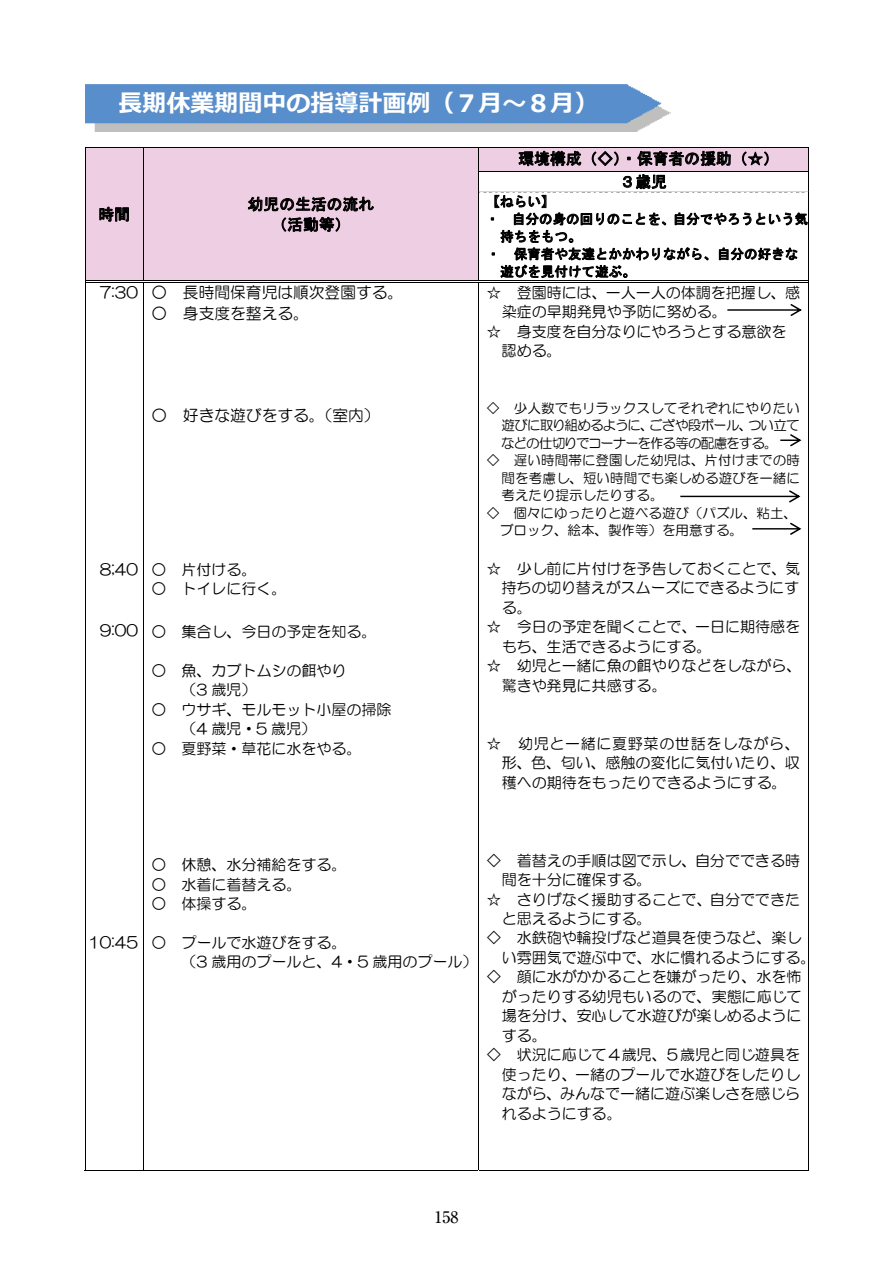
<style>
.page{position:relative;width:893px;height:1263px;background:#fff}
.page>*{position:absolute;margin:0;border:0;box-sizing:border-box;transform-origin:0 0}
.t1{font:700 24px "Meiryo";color:#fff}
.t2{font:500 15.9px "Ryumin Pro";color:#000}
.t3{font:15.75px "HG Maru Gothic MPRO";color:#000}
.t4{font:15.75px/20.4px "MS Gothic";letter-spacing:.005em;color:#000;text-align:center}
.t5{font:15px/19.5px "HG Maru Gothic MPRO";color:#000}
.t6{font:13.5px "HG Maru Gothic MPRO";color:#000}
.t7{font:13.5px "MS Gothic";letter-spacing:.005em;color:#000}
.t8{font:13.5px "HG Maru Gothic MPRO";letter-spacing:-.055em;color:#000}
.t9{font:13.5px "HG Maru Gothic MPRO";letter-spacing:-.07em;color:#000}
</style>
<div class="page">
<div style="left:85px;top:148px;width:58px;height:132px;background:#eecee2"></div>
<svg style="left:100px;top:207px;width:29px;height:14px"></svg>
<div style="left:144px;top:148px;width:334px;height:132px;background:#eecee2"></div>
<svg style="left:248px;top:197px;width:126px;height:35px"></svg>
<div style="left:479px;top:148px;width:329px;height:23px;background:#eecee2"></div>
<hr style="left:85px;top:148px;width:723px;height:1px;background:#000">
<hr style="left:478px;top:171px;width:330px;height:1px;background:#000">
<svg style="left:85px;top:149px;width:1px;height:44px"></svg>
<svg style="left:143px;top:149px;width:1px;height:44px"></svg>
<svg style="left:478px;top:149px;width:1px;height:44px"></svg>
<hr style="left:85px;top:193px;width:1px;height:87px;background:#000">
<hr style="left:143px;top:193px;width:1px;height:87px;background:#000">
<hr style="left:478px;top:193px;width:1px;height:87px;background:#000">
<hr style="left:85px;top:280px;width:58px;height:1px;background:#000">
<hr style="left:85px;top:282px;width:58px;height:1px;background:#000">
<hr style="left:145px;top:280px;width:333px;height:1px;background:#000">
<hr style="left:145px;top:282px;width:333px;height:1px;background:#000">
<hr style="left:480px;top:280px;width:328px;height:1px;background:#000">
<hr style="left:480px;top:282px;width:328px;height:1px;background:#000">
<svg style="left:491px;top:148px;width:318px;height:135px"></svg>
<hr style="left:85px;top:283px;width:1px;height:887px;background:#000">
<hr style="left:85px;top:1170px;width:58px;height:1px;background:#000">
<hr style="left:143px;top:283px;width:1px;height:887px;background:#000">
<hr style="left:144px;top:1170px;width:334px;height:1px;background:#000">
<hr style="left:478px;top:283px;width:1px;height:887px;background:#000">
<hr style="left:479px;top:1170px;width:329px;height:1px;background:#000">
<hr style="left:808px;top:283px;width:1px;height:887px;background:#000">
<img style="left:85px;top:84px;width:585px;height:48px">
<svg style="left:727px;top:304px;width:75px;height:12px"></svg>
<svg style="left:780px;top:434px;width:21px;height:12px"></svg>
<svg style="left:680px;top:490px;width:120px;height:12px"></svg>
<svg style="left:752px;top:523px;width:49px;height:12px"></svg>
<h1 class="t1" style="left:118px;top:87px;width:482px">長期休業期間中の指導計画例（７月～８月）</h1>
<p class="t4" style="left:98px;top:204px;width:33px">時間</p>
<p class="t4" style="left:248px;top:194px;width:128px">幼児の生活の流れ（活動等）</p>
<p class="t3" style="left:100px;top:285px;width:40px">7:30</p>
<p class="t3" style="left:151px;top:285px;width:253px">○ 長時間保育児は順次登園する。</p>
<p class="t3" style="left:151px;top:305px;width:159px">○ 身支度を整える。</p>
<p class="t3" style="left:151px;top:407px;width:230px">○ 好きな遊びをする。（室内）</p>
<p class="t3" style="left:100px;top:561px;width:40px">8;40</p>
<p class="t3" style="left:100px;top:622px;width:40px">9:00</p>
<p class="t5" style="left:151px;top:559px;width:107px">○ 片付ける。</p>
<p class="t5" style="left:151px;top:579px;width:137px">○ トイレに行く。</p>
<p class="t5" style="left:151px;top:622px;width:227px">○ 集合し、今日の予定を知る。</p>
<p class="t5" style="left:181px;top:660px;width:167px;text-indent:-30px">○ 魚、カブトムシの餌やり（3 歳児）</p>
<p class="t5" style="left:181px;top:699px;width:212px;text-indent:-30px">○ ウサギ、モルモット小屋の掃除（4 歳児・5 歳児）</p>
<p class="t5" style="left:151px;top:738px;width:212px">○ 夏野菜・草花に水をやる。</p>
<p class="t4" style="left:620px;top:147px;width:161px;line-height:23.1px;text-align:left;text-indent:-101px">環境構成（◇）・保育者の援助（☆）<br>３歳児</p>
<p class="t7" style="left:487px;top:195px;width:69px">【ねらい】</p>
<p class="t7" style="left:486px;top:212px;width:324px">・ 自分の身の回りのことを、自分でやろうという気</p>
<p class="t7" style="left:500px;top:230px;width:83px">持ちをもつ。</p>
<p class="t7" style="left:487px;top:247px;width:313px">・ 保育者や友達とかかわりながら、自分の好きな</p>
<p class="t7" style="left:500px;top:265px;width:137px">遊びを見付けて遊ぶ。</p>
<p class="t5" style="left:487px;top:282px;width:315px">☆ 登園時には、一人一人の体調を把握し、感</p>
<p class="t5" style="left:502px;top:302px;width:227px">染症の早期発見や予防に努める。</p>
<p class="t5" style="left:487px;top:321px;width:301px">☆ 身支度を自分なりにやろうとする意欲を</p>
<p class="t5" style="left:502px;top:341px;width:62px">認める。</p>
<p class="t6" style="left:487px;top:401px;width:315px">◇ 少人数でもリラックスしてそれぞれにやりたい</p>
<p class="t8" style="left:501px;top:419px;width:300px">遊びに取り組めるように、ござや段ボール、つい立て</p>
<p class="t9" style="left:501px;top:436px;width:278px">などの仕切りでコーナーを作る等の配慮をする。</p>
<p class="t6" style="left:487px;top:454px;width:315px">◇ 遅い時間帯に登園した幼児は、片付けまでの時</p>
<p class="t6" style="left:502px;top:471px;width:300px">間を考慮し、短い時間でも楽しめる遊びを一緒に</p>
<p class="t6" style="left:502px;top:489px;width:163px">考えたり提示したりする。</p>
<p class="t6" style="left:487px;top:506px;width:312px">◇ 個々にゆったりと遊べる遊び（パズル、粘土、</p>
<p class="t6" style="left:500px;top:524px;width:244px">ブロック、絵本、製作等）を用意する。</p>
<p class="t5" style="left:487px;top:559px;width:315px">☆ 少し前に片付けを予告しておくことで、気</p>
<p class="t5" style="left:502px;top:578px;width:299px">持ちの切り替えがスムーズにできるようにす</p>
<p class="t5" style="left:502px;top:598px;width:32px">る。</p>
<p class="t5" style="left:487px;top:617px;width:315px">☆ 今日の予定を聞くことで、一日に期待感を</p>
<p class="t5" style="left:502px;top:637px;width:211px">もち、生活できるようにする。</p>
<p class="t5" style="left:487px;top:656px;width:317px">☆ 幼児と一緒に魚の餌やりなどをしながら、</p>
<p class="t5" style="left:502px;top:675px;width:167px">驚きや発見に共感する。</p>
<p class="t5" style="left:502px;top:734px;width:300px;text-align:justify;text-indent:-15px">☆ 幼児と一緒に夏野菜の世話をしながら、形、色、匂い、感触の変化に気付いたり、収穫への期待をもったりできるようにする。</p>
<p class="t3" style="left:88px;top:934px;width:52px">10:45</p>
<p class="t5" style="left:151px;top:855px;width:196px">○ 休憩、水分補給をする。</p>
<p class="t5" style="left:151px;top:874px;width:152px">○ 水着に着替える。</p>
<p class="t5" style="left:151px;top:894px;width:107px">○ 体操する。</p>
<p class="t5" style="left:181px;top:933px;width:297px;text-indent:-30px">○ プールで水遊びをする。<br>（3 歳用のプールと、4・5 歳用のプール）</p>
<p class="t5" style="left:487px;top:850px;width:315px">◇ 着替えの手順は図で示し、自分でできる時</p>
<p class="t5" style="left:502px;top:870px;width:151px">間を十分に確保する。</p>
<p class="t5" style="left:487px;top:889px;width:315px">☆ さりげなく援助することで、自分でできた</p>
<p class="t5" style="left:502px;top:909px;width:151px">と思えるようにする。</p>
<p class="t5" style="left:487px;top:928px;width:317px">◇ 水鉄砲や輪投げなど道具を使うなど、楽し</p>
<p class="t5" style="left:502px;top:948px;width:315px">い雰囲気で遊ぶ中で、水に慣れるようにする。</p>
<p class="t5" style="left:487px;top:967px;width:317px">◇ 顔に水がかかることを嫌がったり、水を怖</p>
<p class="t5" style="left:502px;top:987px;width:301px">がったりする幼児もいるので、実態に応じて</p>
<p class="t5" style="left:502px;top:1006px;width:301px">場を分け、安心して水遊びが楽しめるように</p>
<p class="t5" style="left:502px;top:1025px;width:47px">する。</p>
<p class="t5" style="left:487px;top:1045px;width:315px">◇ 状況に応じて４歳児、５歳児と同じ遊具を</p>
<p class="t5" style="left:502px;top:1064px;width:300px">使ったり、一緒のプールで水遊びをしたりし</p>
<p class="t5" style="left:502px;top:1084px;width:300px">ながら、みんなで一緒に遊ぶ楽しさを感じら</p>
<p class="t5" style="left:502px;top:1103px;width:122px">れるようにする。</p>
<p class="t2" style="left:434px;top:1204px;width:25px">158</p>
</div>
